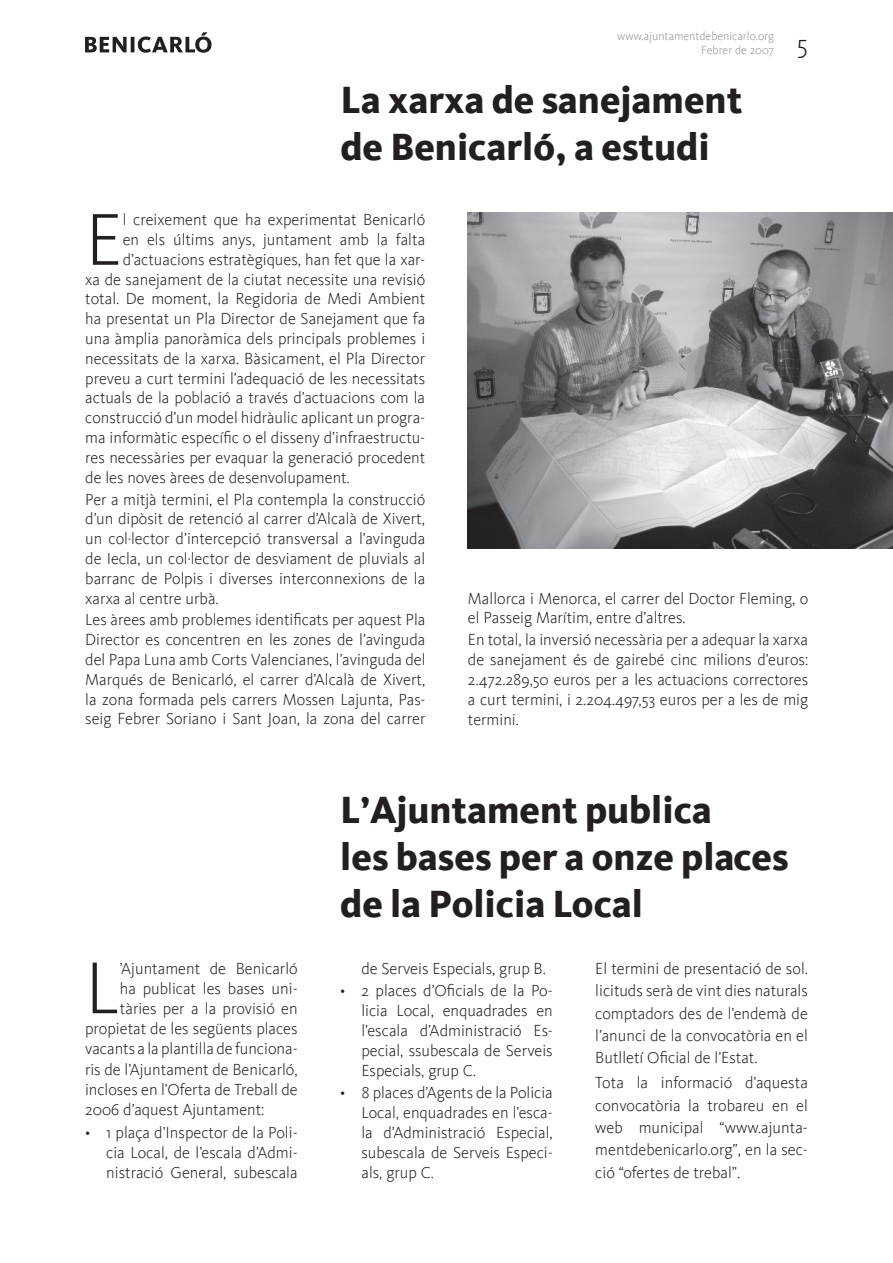
<style>
.page{position:relative;width:893px;height:1263px;background:#fff}
.page>*{position:absolute;margin:0;border:0;box-sizing:border-box;transform-origin:0 0}
.t1{font:300 75.9px "Kievit";color:#231f20}
.t2{font:800 39px/46.8px "Kievit";color:#231f20}
.t3{font:300 16.5px/19.8px "Kievit";color:#231f20;text-align:justify}
.t4{font:300 12px/14.4px "Kievit";color:#939598;text-align:right}
</style>
<div class="page">
<svg style="left:85px;top:32px;width:127px;height:21px"></svg>
<img style="left:468px;top:213px;width:425px;height:336px">
<p class="t4" style="left:617px;top:29px;width:158px">www.ajuntamentdebenicarlo.org<br>Febrer de 2007</p>
<h2 class="t2" style="left:340px;top:76px;width:403px">La xarxa de sanejament de Benicarló, a estudi</h2>
<h1 class="t1" style="left:85px;top:197px;width:39px">E</h1>
<p class="t3" style="left:123px;top:210px;width:304px">l creixement que ha experimentat Benicarló</p>
<p class="t3" style="left:123px;top:230px;width:304px">en els últims anys, juntament amb la falta</p>
<p class="t3" style="left:123px;top:250px;width:304px">d’actuacions estratègiques, han fet que la xar-</p>
<p class="t3" style="left:85px;top:269px;width:341px">xa de sanejament de la ciutat necessite una revisió</p>
<p class="t3" style="left:85px;top:289px;width:341px">total. De moment, la Regidoria de Medi Ambient</p>
<p class="t3" style="left:85px;top:309px;width:341px">ha presentat un Pla Director de Sanejament que fa</p>
<p class="t3" style="left:85px;top:329px;width:341px">una àmplia panoràmica dels principals problemes i</p>
<p class="t3" style="left:85px;top:349px;width:341px">necessitats de la xarxa. Bàsicament, el Pla Director</p>
<p class="t3" style="left:85px;top:368px;width:341px">preveu a curt termini l’adequació de les necessitats</p>
<p class="t3" style="left:85px;top:388px;width:341px">actuals de la població a través d’actuacions com la</p>
<p class="t3" style="left:85px;top:408px;width:341px">construcció d’un model hidràulic aplicant un progra-</p>
<p class="t3" style="left:85px;top:428px;width:341px">ma informàtic específic o el disseny d’infraestructu-</p>
<p class="t3" style="left:85px;top:448px;width:341px">res necessàries per evaquar la generació procedent</p>
<p class="t3" style="left:85px;top:467px;width:266px">de les noves àrees de desenvolupament.</p>
<p class="t3" style="left:85px;top:489px;width:341px">Per a mitjà termini, el Pla contempla la construcció d’un dipòsit de retenció al carrer d’Alcalà de Xivert, un col·lector d’intercepció transversal a l’avinguda de Iecla, un col·lector de desviament de pluvials al barranc de Polpis i diverses interconnexions de la xarxa al centre urbà.</p>
<p class="t3" style="left:85px;top:610px;width:342px">Les àrees amb problemes identificats per aquest Pla Director es concentren en les zones de l’avinguda del Papa Luna amb Corts Valencianes, l’avinguda del Marqués de Benicarló, el carrer d’Alcalà de Xivert, la zona formada pels carrers Mossen Lajunta, Pas&shy;seig Febrer Soriano i Sant Joan, la zona del carrer</p>
<p class="t3" style="left:468px;top:588px;width:342px">Mallorca i Menorca, el carrer del Doctor Fleming, o el Passeig Marítim, entre d’altres.</p>
<p class="t3" style="left:468px;top:630px;width:342px">En total, la inversió necessària per a adequar la xarxa de sanejament és de gairebé cinc milions d’euros:<br>2.472.289,50 euros per a les actuacions correctores a curt termini, i 2.204.497,53 euros per a les de mig termini.</p>
<h1 class="t1" style="left:85px;top:946px;width:36px">L</h1>
<p class="t3" style="left:120px;top:958px;width:179px">’Ajuntament de Benicarló</p>
<p class="t3" style="left:120px;top:979px;width:179px">ha publicat les bases uni-</p>
<p class="t3" style="left:120px;top:999px;width:179px">tàries per a la provisió en</p>
<p class="t3" style="left:85px;top:1019px;width:214px">propietat de les següents places</p>
<p class="t3" style="left:85px;top:1039px;width:214px">vacants a la plantilla de funciona-</p>
<p class="t3" style="left:85px;top:1059px;width:214px">ris de l’Ajuntament de Benicarló,</p>
<p class="t3" style="left:85px;top:1080px;width:214px">incloses en l’Oferta de Treball de</p>
<p class="t3" style="left:85px;top:1100px;width:181px">2006 d’aquest Ajuntament:</p>
<p class="t3" style="left:106px;top:1122px;width:193px;line-height:20.2px">1 plaça d’Inspector de la Poli&shy;cia Local, de l’escala d’Admi&shy;nistració General, subescala</p>
<p class="t3" style="left:85px;top:1122px;width:7px">•</p>
<h2 class="t2" style="left:340px;top:787px;width:450px">L’Ajuntament publica<br>les bases per a onze places de la Policia Local</h2>
<p class="t3" style="left:340px;top:980px;width:7px">•</p>
<p class="t3" style="left:340px;top:1083px;width:7px">•</p>
<p class="t3" style="left:361px;top:957px;width:193px;line-height:22.2px">de Serveis Especials, grup B.<br>2 places d’Oficials de la Po-</p>
<p class="t3" style="left:361px;top:1000px;width:193px">licia Local, enquadrades en l’escala d’Administració Es&shy;pecial, ssubescala de Serveis Especials, grup C.</p>
<p class="t3" style="left:361px;top:1083px;width:193px">8 places d’Agents de la Policia Local, enquadrades en l’esca&shy;la d’Administració Especial, subescala de Serveis Especi&shy;als, grup C.</p>
<p class="t3" style="left:595px;top:957px;width:214px;line-height:22.5px">El termini de presentació de sol. licituds serà de vint dies naturals comptadors des de l’endemà de l’anunci de la convocatòria en el Butlletí Oficial de l’Estat.</p>
<p class="t3" style="left:595px;top:1071px;width:214px;line-height:22.5px">Tota la informació d’aquesta convocatòria la trobareu en el web municipal “www.ajunta&shy;mentdebenicarlo.org”, en la sec&shy;ció “ofertes de trebal”.</p>
</div>
